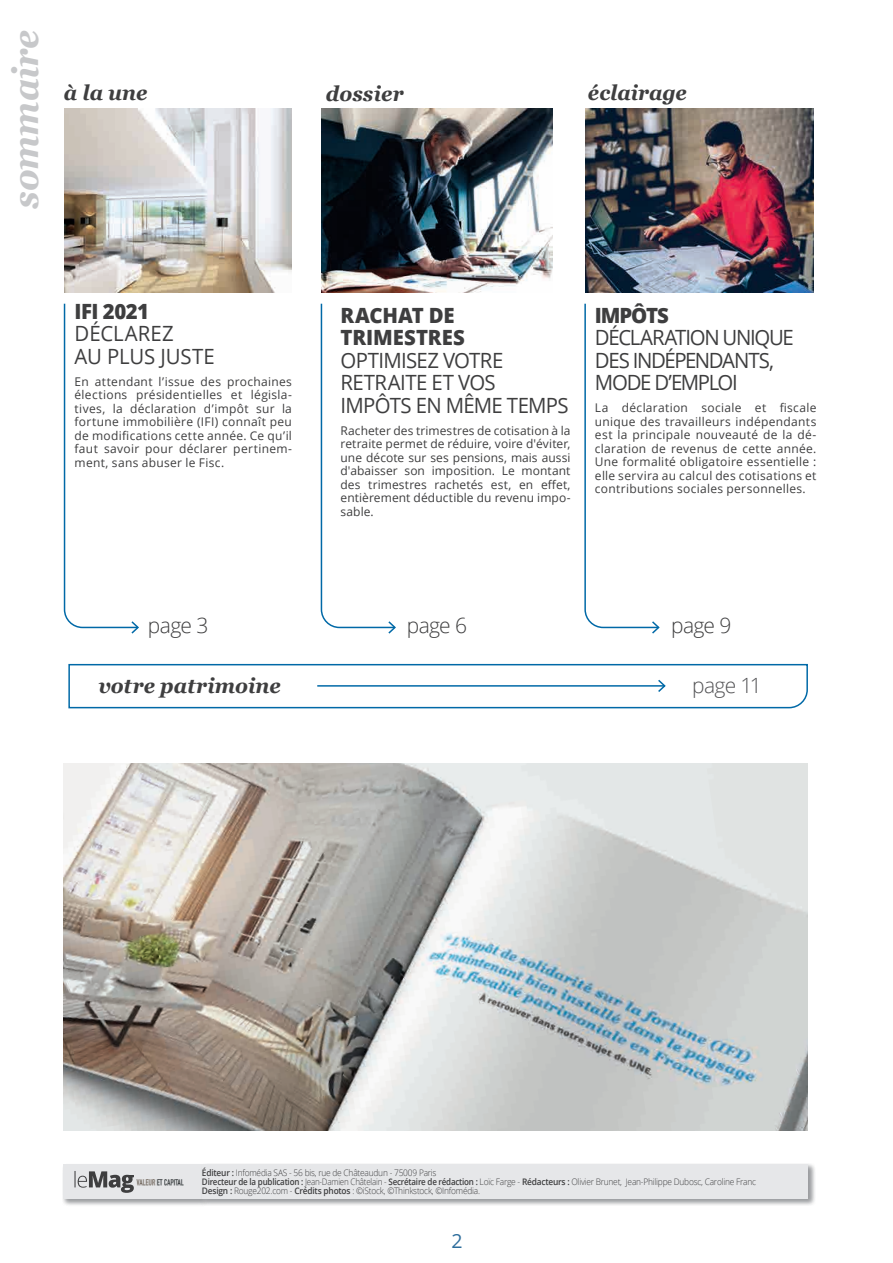
<style>
.page{position:relative;width:893px;height:1263px;background:#fff}
.page>*{position:absolute;margin:0;border:0;box-sizing:border-box;transform-origin:0 0}
.t1{font:italic 700 36px "Georgia";letter-spacing:-.005em;color:#c7c8ca;scale:.95 1}
.t2{font:21px/22.5px "Open Sans";letter-spacing:-.065em;color:#3e3e3f}
.t3{font:21px/22.5px "Open Sans";letter-spacing:-.04em;color:#3e3e3f}
.t4{font:italic 700 21px "Georgia";color:#3e3e3f}
.t5{font:800 21px/22.5px "Open Sans";letter-spacing:-.01em;color:#3e3e3f}
.t6{font:21px/22.5px "Open Sans";letter-spacing:-.005em;color:#3e3e3f}
.t7{font:300 21px "Open Sans";letter-spacing:-.035em;color:#3e3e3f}
.t8{font:300 21px "Open Sans";letter-spacing:-.04em;color:#535355}
.t9{font:19.5px "Open Sans";color:#2d6d9c}
.t10{font:12px/13.5px "Open Sans";letter-spacing:.025em;color:#3e3e3f;text-align:justify}
.t11{font:300 9px/9px "Open Sans";letter-spacing:-.025em;color:#3e3e3f;scale:.93 1}
.s1{font-weight:600}
</style>
<div class="page">
<img style="left:586px;top:108px;width:227px;height:184px">
<img style="left:64px;top:108px;width:228px;height:184px">
<img style="left:322px;top:108px;width:230px;height:184px">
<svg style="left:584px;top:303px;width:76px;height:331px"></svg>
<svg style="left:320px;top:303px;width:76px;height:331px"></svg>
<svg style="left:63px;top:303px;width:76px;height:331px"></svg>
<svg style="left:68px;top:663px;width:740px;height:46px"></svg>
<div style="left:62px;top:1163px;width:148px;height:44px;background:#939598;opacity:.75"></div>
<div style="left:64px;top:1165px;width:138px;height:34px;background:#e6e7e9"></div>
<div style="left:200px;top:1163px;width:616px;height:43px;background:#939598;opacity:.75"></div>
<div style="left:202px;top:1165px;width:606px;height:34px;background:#e6e7e9"></div>
<img style="left:64px;top:763px;width:744px;height:368px">
<svg style="left:74px;top:1171px;width:60px;height:22px"></svg>
<img style="left:136px;top:1179px;width:48px;height:7px">
<h1 class="t1" style="left:-1px;top:209px;width:190px;rotate:-90deg">sommaire</h1>
<h2 class="t4" style="left:64px;top:77px;width:85px">à la une</h2>
<h2 class="t4" style="left:326px;top:78px;width:79px">dossier</h2>
<h2 class="t4" style="left:588px;top:77px;width:100px">éclairage</h2>
<h2 class="t5" style="left:75px;top:299px;width:76px">IFI 2021</h2>
<h2 class="t6" style="left:75px;top:322px;width:142px">DÉCLAREZ<br>AU PLUS JUSTE</h2>
<p class="t10" style="left:75px;top:374px;width:219px">En attendant l’issue des prochaines élections présidentielles et législa&shy;tives, la déclaration d’impôt sur la fortune immobilière (IFI) connaît peu de modifications cette année. Ce qu’il faut savoir pour déclarer pertinem&shy;ment, sans abuser le Fisc.</p>
<h2 class="t5" style="left:341px;top:303px;width:126px">RACHAT DE<br>TRIMESTRES</h2>
<h2 class="t3" style="left:341px;top:348px;width:230px">OPTIMISEZ VOTRE<br>RETRAITE ET VOS<br>IMPÔTS EN MÊME TEMPS</h2>
<p class="t10" style="left:341px;top:423px;width:231px">Racheter des trimestres de cotisation à la retraite permet de réduire, voire d'éviter, une décote sur ses pensions, mais aussi d'abaisser son imposition. Le montant des trimestres rachetés est, en effet, entièrement déductible du revenu impo&shy;sable.</p>
<h2 class="t5" style="left:595px;top:303px;width:75px">IMPÔTS</h2>
<h2 class="t2" style="left:595px;top:326px;width:201px">DÉCLARATION UNIQUE<br>DES INDÉPENDANTS,<br>MODE D’EMPLOI</h2>
<p class="t10" style="left:595px;top:401px;width:223px">La déclaration sociale et fiscale unique des travailleurs indépendants est la principale nouveauté de la dé&shy;claration de revenus de cette année.<br>Une formalité obligatoire essentielle : elle servira au calcul des cotisations et contributions sociales personnelles.</p>
<h2 class="t7" style="left:148px;top:610px;width:62px">page 3</h2>
<h2 class="t7" style="left:407px;top:610px;width:62px">page 6</h2>
<h2 class="t7" style="left:671px;top:610px;width:62px">page 9</h2>
<h2 class="t4" style="left:98px;top:670px;width:184px">votre patrimoine</h2>
<h2 class="t8" style="left:692px;top:671px;width:71px">page 11</h2>
<p class="t11" style="left:202px;top:1168px;width:597px"><span class="s1">Éditeur :</span> Infomédia SAS - 56 bis, rue de Châteaudun - 75009 Paris<br><span class="s1">Directeur de la publication :</span> Jean-Damien Châtelain - <span class="s1">Secrétaire de rédaction :</span> Loïc Farge - <span class="s1">Rédacteurs :</span> Olivier Brunet, Jean-Philippe Dubosc, Caroline Franc<br><span class="s1">Design :</span> Rouge202.com - <span class="s1">Crédits photos</span> : ©iStock, ©Thinkstock, ©Infomédia.</p>
<p class="t11" style="left:388px;top:1177px;width:431px"><span class="s1">R sponsable du magazine :</span> Adelin Lorence - <span class="s1">Rédacteu s :</span> Olivier Brunet, Jean-Philippe Dubosc, Caroline Franc</p>
<h3 class="t9" style="left:452px;top:1228px;width:13px">2</h3>
</div>
